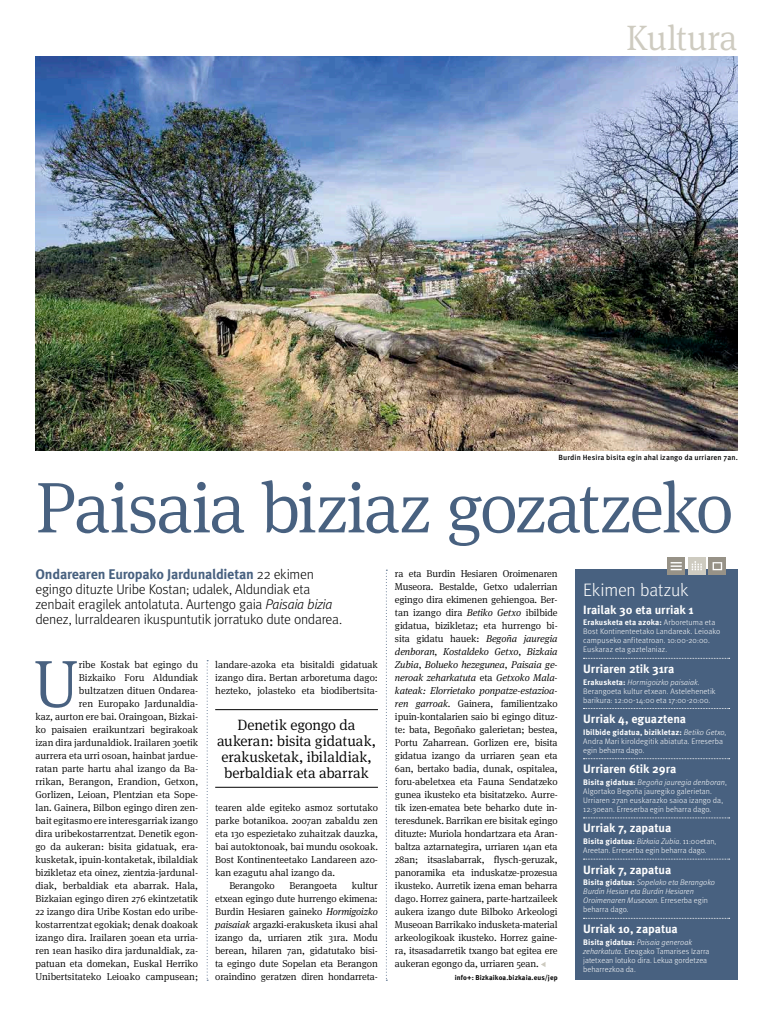
<style>
.page{position:relative;width:780px;height:1021px;background:#fff}
.page>*{position:absolute;margin:0;border:0;box-sizing:border-box;transform-origin:0 0}
.t1{font:300 72px "Hiruka Serif";letter-spacing:-.03em;color:#486180}
.t2{font:300 67.1px "Hiruka Serif";color:#486180}
.t3{font:300 35.4px "Hiruka Serif";letter-spacing:-.01em;color:#cecbc0}
.t4{font:300 18px "Hiruka";letter-spacing:-.01em;color:#fff}
.t5{font:300 15px/16px "Hiruka Serif";letter-spacing:-.01em;color:#000;text-align:center}
.t6{font:300 14px/15px "Hiruka";letter-spacing:-.02em;color:#000}
.t7{font:700 12px "Hiruka";letter-spacing:-.005em;color:#fff}
.t8{font:300 10px/13px "Hiruka Serif";color:#000;text-align:justify}
.t9{font:300 8px/9px "Hiruka";letter-spacing:.01em;color:#fff}
.t10{font:italic 300 8px/9px "Hiruka";color:#fff}
.t11{font:500 7.5px "Hiruka";letter-spacing:.015em;color:#000}
.t12{font:700 7px "Hiruka";letter-spacing:.015em;color:#000}
.s1{font-weight:700;color:#486180}
.s2{font-style:italic}
.s3{font-weight:700}
.s4{font-weight:700;font-style:normal}
.s5{font-style:normal}
</style>
<div class="page">
<img style="left:35px;top:57px;width:702px;height:393px">
<div style="left:574px;top:569px;width:163px;height:411px;background:#486180"></div>
<svg style="left:583px;top:658px;width:146px;height:1px"></svg>
<svg style="left:583px;top:708px;width:146px;height:1px"></svg>
<svg style="left:583px;top:758px;width:146px;height:1px"></svg>
<svg style="left:583px;top:817px;width:146px;height:1px"></svg>
<svg style="left:583px;top:858px;width:146px;height:1px"></svg>
<svg style="left:583px;top:918px;width:146px;height:1px"></svg>
<svg style="left:541px;top:962px;width:4px;height:5px"></svg>
<div style="left:688px;top:557px;width:17px;height:18px;background:#cecbc0"></div>
<svg style="left:691px;top:561px;width:10px;height:9px"></svg>
<div style="left:667px;top:557px;width:18px;height:18px;background:#979287"></div>
<svg style="left:670px;top:562px;width:11px;height:8px"></svg>
<div style="left:708px;top:557px;width:18px;height:18px;background:#979287"></div>
<svg style="left:712px;top:562px;width:10px;height:8px"></svg>
<hr style="left:215px;top:709px;width:163px;height:1px;background:#000">
<hr style="left:215px;top:787px;width:163px;height:1px;background:#000">
<svg style="left:386px;top:569px;width:1px;height:411px"></svg>
<svg style="left:207px;top:660px;width:1px;height:320px"></svg>
<h3 class="t3" style="left:626px;top:12px;width:113px">Kultura</h3>
<p class="t11" style="left:558px;top:452px;width:181px">Burdin Hesira bisita egin ahal izango da urriaren 7an.</p>
<h1 class="t1" style="left:35px;top:456px;width:699px">Paisaia biziaz gozatzeko</h1>
<h3 class="t6" style="left:35px;top:566px;width:308px"><span class="s1">Ondarearen Europako Jardunaldietan</span> 22 ekimen egingo dituzte Uribe Kostan; udalek, Aldundiak eta zenbait eragilek antolatuta. Aurtengo gaia <span class="s2">Paisaia bizia </span>denez, lurraldearen ikuspuntutik jorratuko dute ondarea.</h3>
<p class="t8" style="left:35px;top:657px;width:164px;text-align:right">ribe Kostak bat egingo du<br>Bizkaiko Foru Aldundiak bultzatzen dituen Ondarea-<br>ren Europako Jardunaldia-<br>kaz, aurton ere bai. Oraingoan, Bizkai&shy;ko paisaien eraikuntzari begirakoak izan dira jardunaldiok. Irailaren 30etik aurrera eta urri osoan, hainbat jardue&shy;ratan parte hartu ahal izango da Ba&shy;rrikan, Berangon, Erandion, Getxon, Gorlizen, Leioan, Plentzian eta Sope&shy;lan. Gainera, Bilbon egingo diren zen&shy;bait egitasmo ere interesgarriak izango dira uribekostarrentzat. Denetik egon&shy;go da aukeran: bisita gidatuak, era&shy;kusketak, ipuin-kontaketak, ibilaldiak bizikletaz eta oinez, zientzia-jardunal&shy;diak, berbaldiak eta abarrak. Hala, Bizkaian egingo diren 276 ekintzetatik 22 izango dira Uribe Kostan edo uribe&shy;kostarrentzat egokiak; denak doakoak izango dira. Irailaren 30ean eta urria&shy;ren 1ean hasiko dira jardunaldiak, za&shy;patuan eta domekan, Euskal Herriko Unibertsitateko Leioako campusean;</p>
<p class="t8" style="left:215px;top:657px;width:164px">landare-azoka eta bisitaldi gidatuak izango dira. Bertan arboretuma dago: hezteko, jolasteko eta biodibertsita-</p>
<h2 class="t2" style="left:33px;top:635px;width:47px">U</h2>
<h3 class="t5" style="left:217px;top:716px;width:160px">Denetik egongo da aukeran: bisita gidatuak, erakusketak, ibilaldiak, berbaldiak eta abarrak</h3>
<p class="t8" style="left:215px;top:800px;width:164px">tearen alde egiteko asmoz sortutako</p>
<p class="t8" style="left:215px;top:813px;width:164px">parke botanikoa. 2007an zabaldu zen</p>
<p class="t8" style="left:215px;top:826px;width:164px">eta 130 espezietako zuhaitzak dauzka,</p>
<p class="t8" style="left:215px;top:839px;width:164px">bai autoktonoak, bai mundu osokoak.</p>
<p class="t8" style="left:215px;top:852px;width:164px">Bost Kontinenteetako Landareen azo-</p>
<p class="t8" style="left:215px;top:865px;width:121px">kan ezagutu ahal izango da.</p>
<p class="t8" style="left:229px;top:878px;width:47px">Berangoko</p>
<p class="t8" style="left:289px;top:878px;width:49px">Berangoeta</p>
<p class="t8" style="left:215px;top:878px;width:164px;text-indent:137px">kultur etxean egingo dute hurrengo ekimena:<br>Burdin Hesiaren gaineko <span class="s2">Hormigoizko paisaiak</span> argazki-erakusketa ikusi ahal izango da, urriaren 2tik 31ra. Modu berean, hilaren 7an, gidatutako bisi&shy;ta egingo dute Sopelan eta Berangon oraindino geratzen diren hondarreta-</p>
<p class="t8" style="left:395px;top:566px;width:164px">ra eta Burdin Hesiaren Oroimenaren Museora. Bestalde, Getxo udalerrian egingo dira ekimenen gehiengoa. Ber&shy;tan izango dira <span class="s2">Betiko Getxo</span> ibilbide gidatua, bizikletaz; eta hurrengo bi&shy;sita gidatu hauek: <span class="s2">Begoña jauregia denboran</span>, <span class="s2">Kostaldeko Getxo</span>, <span class="s2">Bizkaia Zubia</span>, <span class="s2">Bolueko hezegunea</span>, <span class="s2">Paisaia ge&shy;neroak zeharkatuta</span> eta <span class="s2">Getxoko Mala&shy;kateak: Elorrietako ponpatze-estazioa&shy;ren garroak</span>. Gainera, familientzako ipuin-kontalarien saio bi egingo dituz&shy;te: bata, Begoñako galerietan; bestea, Portu Zaharrean. Gorlizen ere, bisita gidatua izango da urriaren 5ean eta 6an, bertako badia, dunak, ospitalea, foru-abeletxea eta Fauna Sendatzeko gunea ikusteko eta bisitatzeko. Aurre&shy;tik izen-ematea bete beharko dute in&shy;teresdunek. Barrikan ere bisitak egingo dituzte: Muriola hondartzara eta Aran&shy;baltza aztarnategira, urriaren 14an eta 28an; itsaslabarrak, flysch-geruzak, panoramika eta induskatze-prozesua ikusteko. Aurretik izena eman beharra dago. Horrez gainera, parte-hartzaileek aukera izango dute Bilboko Arkeologi Museoan Barrikako indusketa-material arkeologikoak ikusteko. Horrez gaine&shy;ra, itsasadarretik txango bat egitea ere aukeran egongo da, urriaren 5ean.</p>
<p class="t12" style="left:455px;top:972px;width:104px">info+: Bizkaikoa.bizkaia.eus/jep</p>
<h3 class="t4" style="left:583px;top:579px;width:107px">Ekimen batzuk</h3>
<p class="t7" style="left:583px;top:600px;width:112px">Irailak 30 eta urriak 1</p>
<p class="t9" style="left:583px;top:618px;width:138px"><span class="s3">Erakusketa eta azoka:</span> Arboretuma eta Bost Kontinenteetako Landareak. Leioako campuseko anfiteatroan. 10:00-20:00.<br>Euskaraz eta gaztelaniaz.</p>
<p class="t7" style="left:583px;top:659px;width:93px">Urriaren 2tik 31ra</p>
<p class="t9" style="left:583px;top:677px;width:134px"><span class="s3">Erakusketa:</span> <span class="s2">Hormigoizko paisaiak</span>.<br>Berangoeta kultur etxean. Astelehenetik barikura: 12:00-14:00 eta 17:00-20:00.</p>
<p class="t7" style="left:583px;top:709px;width:104px">Urriak 4, eguaztena</p>
<p class="t9" style="left:583px;top:727px;width:144px"><span class="s3">Ibilbide gidatua, bizikletaz:</span> <span class="s2">Betiko Getxo</span>,<br>Andra Mari kiroldegitik abiatuta. Erreserba egin beharra dago.</p>
<p class="t7" style="left:583px;top:759px;width:95px">Urriaren 6tik 29ra</p>
<p class="t9" style="left:583px;top:777px;width:145px"><span class="s3">Bisita gidatua:</span> <span class="s2">Begoña jauregia denboran</span>, Algortako Begoña jauregiko galerietan.<br>Urriaren 27an euskarazko saioa izango da, 12:30ean. Erreserba egin beharra dago.</p>
<p class="t7" style="left:583px;top:818px;width:90px">Urriak 7, zapatua</p>
<p class="t9" style="left:583px;top:837px;width:135px"><span class="s3">Bisita gidatua:</span> <span class="s2">Bizkaia Zubia</span>. 11:00etan,<br>Areetan. Erreserba egin beharra dago.</p>
<p class="t7" style="left:583px;top:860px;width:90px">Urriak 7, zapatua</p>
<p class="t10" style="left:583px;top:877px;width:133px"><span class="s4">Bisita gidatua:</span> Sopelako eta Berangoko<br>Burdin Hesian eta Burdin Hesiaren<br>Oroimenaren Museoan<span class="s5">. Erreserba egin beharra dago.</span></p>
<p class="t7" style="left:583px;top:919px;width:96px">Urriak 10, zapatua</p>
<p class="t9" style="left:583px;top:937px;width:128px"><span class="s3">Bisita gidatua:</span> <span class="s2">Paisaia generoak zeharkatuta</span>. Ereagako Tamarises Izarra jatetxean lotuko dira. Lekua gordetzea beharrezkoa da.</p>
</div>
